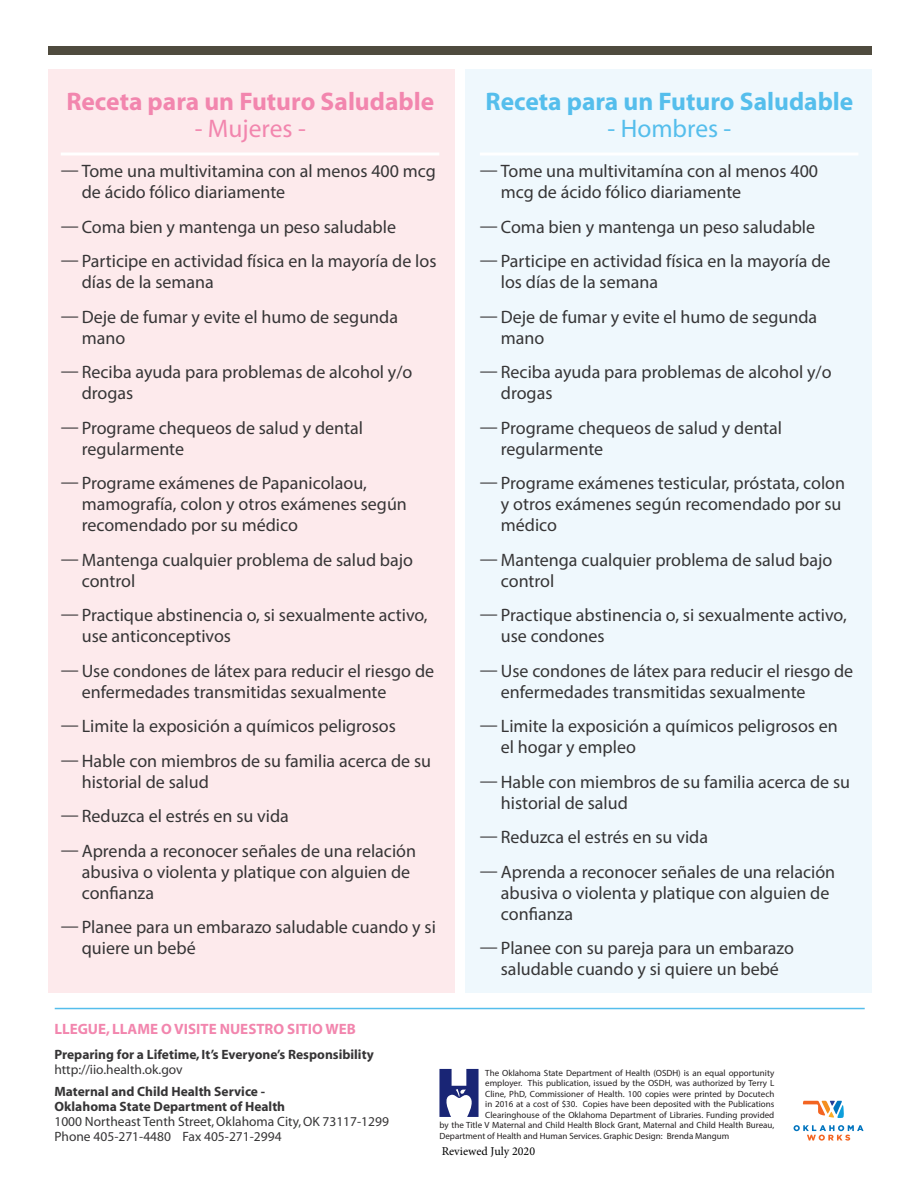
<style>
.page{position:relative;width:918px;height:1188px;background:#fff}
.page>*{position:absolute;margin:0;border:0;box-sizing:border-box;transform-origin:0 0}
.HEALTHY_FUTURE_PINK{font:700 25.5px "Myriad";color:#f286ae}
.HEALTHY_FUTURE_BLU{font:700 25.5px "Myriad";color:#55beec}
.HEALTHY_FUTURE_PINK-2{font:25.5px "Myriad";color:#f286ae}
.HEALTHY_FUTURE_BLU-2{font:25.5px "Myriad";color:#55beec}
.t1{font:18px/21px "Myriad Pro";color:#363536}
.Pink_Header{font:700 15px "Myriad";color:#f286ae}
.Contact_Header{font:700 13.5px/15px "Myriad";color:#363536}
.Contact_Sub_Head{font:13.5px/15px "Myriad";color:#363536}
.t2{font:12px "Minion Pro";color:#000}
.Cost_Statement{font:9px "Myriad Pro";color:#231f20}
</style>
<div class="page">
<div style="left:48px;top:46px;width:823px;height:8px;background:#4f4b3e"></div>
<div style="left:466px;top:69px;width:406px;height:924px;background:#eff8fd"></div>
<div style="left:48px;top:69px;width:406px;height:924px;background:#fdeaec"></div>
<hr style="left:61px;top:153px;width:378px;height:3px;background:#fff">
<hr style="left:480px;top:153px;width:378px;height:3px;background:#fff">
<hr style="left:55px;top:1008px;width:810px;height:1px;background:#55beec">
<svg style="left:439px;top:1069px;width:40px;height:48px"></svg>
<svg style="left:794px;top:1125px;width:69px;height:16px"></svg>
<svg style="left:803px;top:1101px;width:41px;height:17px"></svg>
<p class="HEALTHY_FUTURE_PINK" style="left:66px;top:88px;width:369px">Receta para un Futuro Saludable</p>
<p class="HEALTHY_FUTURE_PINK-2" style="left:195px;top:116px;width:113px">- Mujeres -</p>
<p class="t1" style="left:82px;top:160px;width:356px;text-indent:-21px">Ū Tome una multivitamina con al menos 400 mcg de ácido fólico diariamente</p>
<p class="t1" style="left:61px;top:216px;width:337px">Ū Coma bien y mantenga un peso saludable</p>
<p class="t1" style="left:82px;top:250px;width:356px;text-indent:-21px">Ū Participe en actividad física en la mayoría de los días de la semana</p>
<p class="t1" style="left:82px;top:306px;width:318px;text-indent:-21px">Ū Deje de fumar y evite el humo de segunda mano</p>
<p class="t1" style="left:82px;top:361px;width:332px;text-indent:-21px">Ū Reciba ayuda para problemas de alcohol y/o drogas</p>
<p class="t1" style="left:82px;top:417px;width:283px;text-indent:-21px">Ū Programe chequeos de salud y dental regularmente</p>
<p class="t1" style="left:82px;top:472px;width:327px;text-indent:-21px">Ū Programe exámenes de Papanicolaou, mamografía, colon y otros exámenes según recomendado por su médico</p>
<p class="t1" style="left:82px;top:549px;width:333px;text-indent:-21px">Ū Mantenga cualquier problema de salud bajo control</p>
<p class="t1" style="left:82px;top:604px;width:347px;text-indent:-21px">Ū Practique abstinencia o, si sexualmente activo, use anticonceptivos</p>
<p class="t1" style="left:82px;top:660px;width:354px;text-indent:-21px">Ū Use condones de látex para reducir el riesgo de enfermedades transmitidas sexualmente</p>
<p class="t1" style="left:61px;top:715px;width:337px">Ū Limite la exposición a químicos peligrosos</p>
<p class="t1" style="left:82px;top:750px;width:351px;text-indent:-21px">Ū Hable con miembros de su familia acerca de su historial de salud</p>
<p class="t1" style="left:61px;top:805px;width:230px">Ū Reduzca el estrés en su vida</p>
<p class="t1" style="left:82px;top:840px;width:336px;text-indent:-21px">Ū Aprenda a reconocer señales de una relación abusiva o violenta y platique con alguien de confianza</p>
<p class="t1" style="left:82px;top:916px;width:356px;text-indent:-21px">Ū Planee para un embarazo saludable cuando y si quiere un bebé</p>
<p class="Pink_Header" style="left:54px;top:1021px;width:303px">LLEGUE, LLAME O VISITE NUESTRO SITIO WEB</p>
<p class="HEALTHY_FUTURE_BLU" style="left:486px;top:88px;width:369px">Receta para un Futuro Saludable</p>
<p class="HEALTHY_FUTURE_BLU-2" style="left:607px;top:116px;width:125px">- Hombres -</p>
<p class="t1" style="left:501px;top:160px;width:319px;text-indent:-21px">Ū Tome una multivitamína con al menos 400 mcg de ácido fólico diariamente</p>
<p class="t1" style="left:480px;top:216px;width:337px">Ū Coma bien y mantenga un peso saludable</p>
<p class="t1" style="left:501px;top:250px;width:331px;text-indent:-21px">Ū Participe en actividad física en la mayoría de los días de la semana</p>
<p class="t1" style="left:501px;top:306px;width:318px;text-indent:-21px">Ū Deje de fumar y evite el humo de segunda mano</p>
<p class="t1" style="left:501px;top:361px;width:332px;text-indent:-21px">Ū Reciba ayuda para problemas de alcohol y/o drogas</p>
<p class="t1" style="left:501px;top:417px;width:283px;text-indent:-21px">Ū Programe chequeos de salud y dental regularmente</p>
<p class="t1" style="left:501px;top:472px;width:346px;text-indent:-21px">Ū Programe exámenes testicular, próstata, colon y otros exámenes según recomendado por su médico</p>
<p class="t1" style="left:501px;top:549px;width:333px;text-indent:-21px">Ū Mantenga cualquier problema de salud bajo control</p>
<p class="t1" style="left:501px;top:604px;width:347px;text-indent:-21px">Ū Practique abstinencia o, si sexualmente activo, use condones</p>
<p class="t1" style="left:501px;top:660px;width:354px;text-indent:-21px">Ū Use condones de látex para reducir el riesgo de enfermedades transmitidas sexualmente</p>
<p class="t1" style="left:501px;top:715px;width:339px;text-indent:-21px">Ū Limite la exposición a químicos peligrosos en el hogar y empleo</p>
<p class="t1" style="left:501px;top:771px;width:351px;text-indent:-21px">Ū Hable con miembros de su familia acerca de su historial de salud</p>
<p class="t1" style="left:480px;top:826px;width:230px">Ū Reduzca el estrés en su vida</p>
<p class="t1" style="left:501px;top:861px;width:336px;text-indent:-21px">Ū Aprenda a reconocer señales de una relación abusiva o violenta y platique con alguien de confianza</p>
<p class="t1" style="left:480px;top:937px;width:316px;text-align:center">Ū Planee con su pareja para un embarazo saludable cuando y si quiere un bebé</p>
<p class="Contact_Header" style="left:54px;top:1047px;width:321px">Preparing for a Lifetime, It’s Everyone’s Responsibility</p>
<p class="Contact_Sub_Head" style="left:54px;top:1062px;width:130px">http://iio.health.ok.gov</p>
<p class="Contact_Header" style="left:54px;top:1084px;width:232px">Maternal and Child Health Service -<br>Oklahoma State Department of Health</p>
<p class="Contact_Sub_Head" style="left:54px;top:1114px;width:336px">1000 Northeast Tenth Street, Oklahoma City, OK 73117-1299<br>Phone 405-271-4480 Fax 405-271-2994</p>
<p class="Cost_Statement" style="left:485px;top:1067px;width:291px">The Oklahoma State Department of Health (OSDH) is an equal opportunity</p>
<p class="Cost_Statement" style="left:485px;top:1078px;width:291px">employer. This publication, issued by the OSDH, was authorized by Terry L</p>
<p class="Cost_Statement" style="left:485px;top:1088px;width:291px">Cline, PhD, Commissioner of Health. 100 copies were printed by Docutech</p>
<p class="Cost_Statement" style="left:485px;top:1099px;width:291px">in 2016 at a cost of $30. Copies have been deposited with the Publications</p>
<p class="Cost_Statement" style="left:485px;top:1109px;width:291px">Clearinghouse of the Oklahoma Department of Libraries. Funding provided</p>
<p class="Cost_Statement" style="left:439px;top:1120px;width:336px">by the Title V Maternal and Child Health Block Grant, Maternal and Child Health Bureau,</p>
<p class="Cost_Statement" style="left:439px;top:1130px;width:291px">Department of Health and Human Services. Graphic Design: Brenda Mangum</p>
<p class="t2" style="left:442px;top:1143px;width:95px">Reviewed July 2020</p>
</div>
